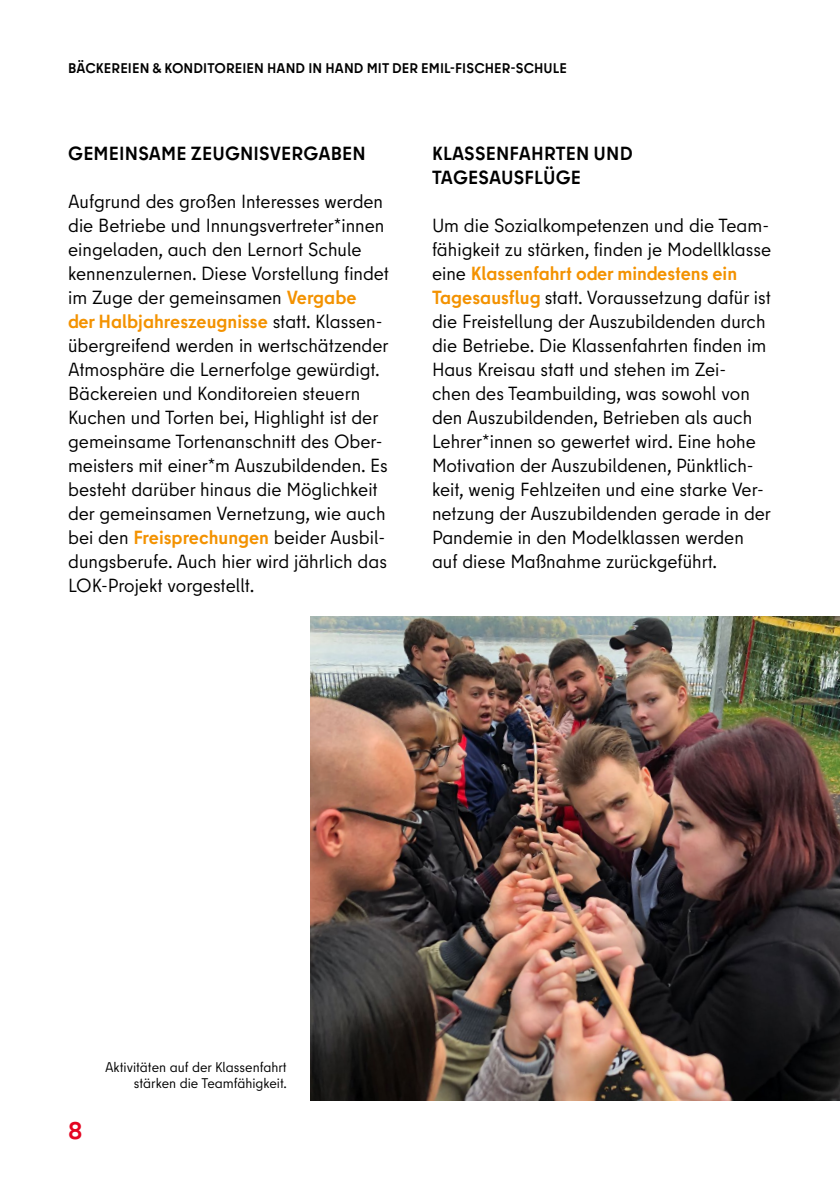
<style>
.page{position:relative;width:840px;height:1191px;background:#fff}
.page>*{position:absolute;margin:0;border:0;box-sizing:border-box;transform-origin:0 0}
.t1{font:700 24px "Berlin Type";color:#e40521}
.t2{font:19px/24px "Berlin Type";color:#000}
.t3{font:700 19px/24px "Berlin Type";letter-spacing:.01em;color:#000}
.t4{font:700 14px "Berlin Type";letter-spacing:.01em;color:#000}
.t5{font:14px/16px "Berlin Type";color:#000;text-align:right}
.s1{font-weight:700;color:#f39200}
</style>
<div class="page">
<img style="left:310px;top:616px;width:529px;height:484px">
<p class="t4" style="left:68px;top:59px;width:500px">BÄCKEREIEN &amp; KONDITOREIEN HAND IN HAND MIT DER EMIL-FISCHER-SCHULE</p>
<p class="t3" style="left:68px;top:142px;width:299px">GEMEINSAME ZEUGNISVERGABEN</p>
<p class="t2" style="left:68px;top:190px;width:322px">Aufgrund des großen Interesses werden die Betriebe und Innungsvertreter*innen eingeladen, auch den Lernort Schule kennenzulernen. Diese Vorstellung findet im Zuge der gemeinsamen <span class="s1">Vergabe<br>der Halbjahreszeugnisse</span> statt. Klassen&shy;übergreifend werden in wertschätzender Atmosphäre die Lernerfolge gewürdigt.<br>Bäckereien und Konditoreien steuern Kuchen und Torten bei, Highlight ist der gemeinsame Tortenanschnitt des Ober&shy;meisters mit einer*m Auszubildenden. Es besteht darüber hinaus die Möglichkeit der gemeinsamen Vernetzung, wie auch bei den <span class="s1">Freisprechungen</span> beider Ausbil&shy;dungsberufe. Auch hier wird jährlich das LOK-Projekt vorgestellt.</p>
<p class="t3" style="left:432px;top:142px;width:202px">KLASSENFAHRTEN UND<br>TAGESAUSFLÜGE</p>
<p class="t2" style="left:432px;top:214px;width:340px">Um die Sozialkompetenzen und die Team&shy;fähigkeit zu stärken, finden je Modellklasse eine <span class="s1">Klassenfahrt oder mindestens ein Tagesausflug</span> statt. Voraussetzung dafür ist die Freistellung der Auszubildenden durch die Betriebe. Die Klassenfahrten finden im Haus Kreisau statt und stehen im Zei-<br>chen des Teambuilding, was sowohl von den Auszubildenden, Betrieben als auch Lehrer*innen so gewertet wird. Eine hohe Motivation der Auszubildenen, Pünktlich&shy;keit, wenig Fehlzeiten und eine starke Ver&shy;netzung der Auszubildenden gerade in der Pandemie in den Modelklassen werden auf diese Maßnahme zurückgeführt.</p>
<p class="t1" style="left:68px;top:1115px;width:16px">8</p>
<p class="t5" style="left:105px;top:1059px;width:183px">Aktivitäten auf der Klassenfahrt stärken die Teamfähigkeit.</p>
</div>
